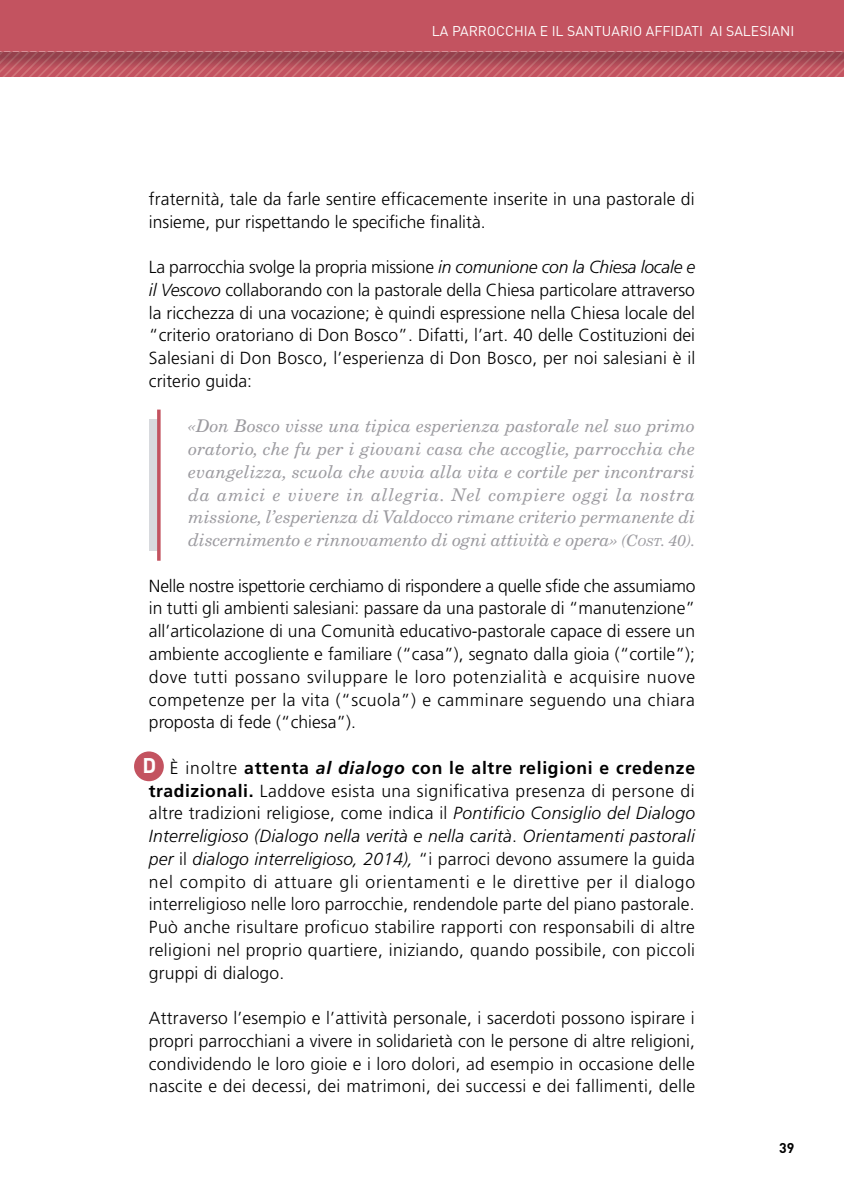
<style>
.page{position:relative;width:844px;height:1191px;background:#fff}
.page>*{position:absolute;margin:0;border:0;box-sizing:border-box;transform-origin:0 0}
.t1{font:700 21px "DIN";color:#fff}
.t2{font:300 17.5px/22.8px "Frutiger LT Std";letter-spacing:.01em;color:#000;text-align:justify}
.t3{font:italic 17.5px/22.8px "New Century Schlbk LT Std";letter-spacing:-.005em;color:#9c9ba0;text-align:justify}
.t4{font:14px "DIN";color:#fff}
.t5{font:700 14px "DIN";color:#000}
.s1{font-style:italic}
.s2{font-size:15.75px}
.s3{font-size:11.03px}
.s4{font-weight:700}
.s5{font-weight:700;font-style:italic}
</style>
<div class="page">
<svg style="left:0;top:67px;width:843px;height:9px;background:#c65b66"></svg>
<svg style="left:0;top:52px;width:843px;height:15px;background:#a54c57"></svg>
<div style="left:0;top:0;width:843px;height:52px;background:#c35360"></div>
<div style="left:149px;top:419px;width:10px;height:132px;background:#d8dade"></div>
<hr style="left:157px;top:409px;width:3px;height:152px;background:#c35360">
<div style="left:134px;top:751px;width:30px;height:30px;background:#c35360;border-radius:50%"></div>
<p class="t4" style="left:432px;top:22px;width:364px">LA PARROCCHIA E IL SANTUARIO AFFIDATI AI SALESIANI</p>
<p class="t2" style="left:149px;top:188px;width:547px">fraternità, tale da farle sentire efficacemente inserite in una pastorale di insieme, pur rispettando le specifiche finalità.</p>
<p class="t2" style="left:149px;top:256px;width:548px">La parrocchia svolge la propria missione <span class="s1">in comunione con la Chiesa locale e il Vescovo</span> collaborando con la pastorale della Chiesa particolare attraverso la ricchezza di una vocazione; è quindi espressione nella Chiesa locale del “criterio oratoriano di Don Bosco”. Difatti, l’art. 40 delle Costituzioni dei Salesiani di Don Bosco, l’esperienza di Don Bosco, per noi salesiani è il criterio guida:</p>
<p class="t3" style="left:189px;top:415px;width:508px">«Don Bosco visse una tipica esperienza pastorale nel suo primo oratorio, che fu per i giovani casa che accoglie, parrocchia che evangelizza, scuola che avvia alla vita e cortile per incontrarsi da amici e vivere in allegria. Nel compiere oggi la nostra missione, l’esperienza di Valdocco rimane criterio permanente di discernimento e rinnovamento di ogni attività e opera» <span class="s2">(C</span><span class="s3">ost</span><span class="s2">. 40).</span></p>
<p class="t2" style="left:149px;top:574px;width:548px">Nelle nostre ispettorie cerchiamo di rispondere a quelle sfide che assumiamo in tutti gli ambienti salesiani: passare da una pastorale di “manutenzione” all’articolazione di una Comunità educativo-pastorale capace di essere un ambiente accogliente e familiare (“casa”), segnato dalla gioia (“cortile”); dove tutti possano sviluppare le loro potenzialità e acquisire nuove competenze per la vita (“scuola”) e camminare seguendo una chiara proposta di fede (“chiesa”).</p>
<p class="t2" style="left:149px;top:756px;width:547px;text-indent:21px">È inoltre <span class="s4">attenta</span> <span class="s5">al dialogo</span> <span class="s4">con le altre religioni e credenze tradizionali.</span> Laddove esista una significativa presenza di persone di altre tradizioni religiose, come indica il <span class="s1">Pontificio Consiglio del Dialogo Interreligioso (Dialogo nella verità e nella carità</span>. <span class="s1">Orientamenti pastorali per</span> il <span class="s1">dialogo interreligioso, 2014),</span> “i parroci devono assumere la guida nel compito di attuare gli orientamenti e le direttive per il dialogo interreligioso nelle loro parrocchie, rendendole parte del piano pastorale.<br>Può anche risultare proficuo stabilire rapporti con responsabili di altre religioni nel proprio quartiere, iniziando, quando possibile, con piccoli gruppi di dialogo.</p>
<p class="t2" style="left:149px;top:1007px;width:547px">Attraverso l’esempio e l’attività personale, i sacerdoti possono ispirare i propri parrocchiani a vivere in solidarietà con le persone di altre religioni, condividendo le loro gioie e i loro dolori, ad esempio in occasione delle nascite e dei decessi, dei matrimoni, dei successi e dei fallimenti, delle</p>
<p class="t1" style="left:142px;top:752px;width:15px">D</p>
<p class="t5" style="left:778px;top:1138px;width:17px">39</p>
</div>
